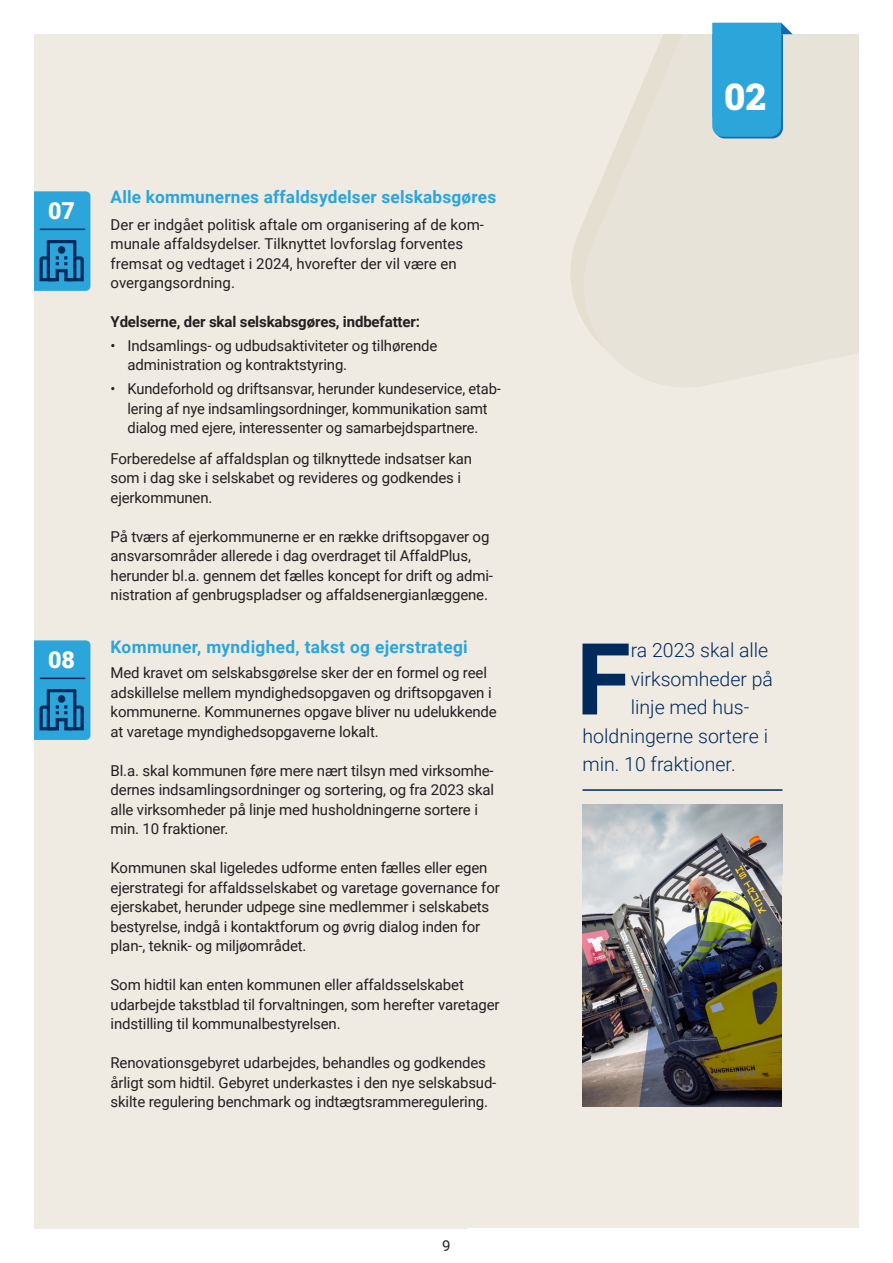
<style>
.page{position:relative;width:893px;height:1263px;background:#fff}
.page>*{position:absolute;margin:0;border:0;box-sizing:border-box;transform-origin:0 0}
.Citat{font:700 99.75px "Roboto";color:#00295c}
.t1{font:37.05px "Roboto Slab";color:#fff}
.Brød_10_13{font:900 23.4px "Roboto";color:#fff}
.Citat-2{font:300 19.5px "Roboto";color:#00295c}
.Mellem1{font:700 17.25px "Roboto";letter-spacing:.01em;color:#2ba5da}
.Brød_10_13-2{font:15px/19.5px "Roboto";letter-spacing:-.01em;color:#231f20}
.Brød_10_13-3{font:700 15px "Roboto";letter-spacing:-.01em;color:#231f20}
</style>
<div class="page">
<div style="left:34px;top:34px;width:825px;height:1195px;background:#efeae2"></div>
<svg style="left:570px;top:34px;width:206px;height:319px;fill:#e8e3d8"></svg>
<svg style="left:712px;top:23px;width:81px;height:115px;background:#42aad8"></svg>
<hr style="left:582px;top:789px;width:200px;height:2px;background:#00295c">
<img style="left:582px;top:805px;width:200px;height:302px">
<svg style="left:34px;top:640px;width:56px;height:100px;background:#2592c7"></svg>
<svg style="left:34px;top:191px;width:56px;height:100px;background:#2592c7"></svg>
<img style="left:620px;top:910px;width:162px;height:197px">
<p class="Brød_10_13" style="left:48px;top:194px;width:28px">07</p>
<p class="Brød_10_13" style="left:48px;top:643px;width:28px">08</p>
<p class="Mellem1" style="left:111px;top:185px;width:387px">Alle kommunernes affaldsydelser selskabsgøres</p>
<p class="Brød_10_13-2" style="left:111px;top:214px;width:375px">Der er indgået politisk aftale om organisering af de kom&shy;munale affaldsydelser. Tilknyttet lovforslag forventes fremsat og vedtaget i 2024, hvorefter der vil være en overgangsordning.</p>
<p class="Brød_10_13-3" style="left:111px;top:311px;width:311px">Ydelserne, der skal selskabsgøres, indbefatter:</p>
<p class="Brød_10_13-2" style="left:128px;top:335px;width:311px;text-indent:-17px">• Indsamlings- og udbudsaktiviteter og tilhørende administration og kontraktstyring.</p>
<p class="Brød_10_13-2" style="left:111px;top:378px;width:392px;text-align:center">• Kundeforhold og driftsansvar, herunder kundeservice, etab&shy;lering af nye indsamlingsordninger, kommunikation samt dialog med ejere, interessenter og samarbejdspartnere.</p>
<p class="Brød_10_13-2" style="left:111px;top:448px;width:363px">Forberedelse af affaldsplan og tilknyttede indsatser kan som i dag ske i selskabet og revideres og godkendes i ejerkommunen.</p>
<p class="Brød_10_13-2" style="left:111px;top:526px;width:384px">På tværs af ejerkommunerne er en række driftsopgaver og ansvarsområder allerede i dag overdraget til AffaldPlus, herunder bl.a. gennem det fælles koncept for drift og admi&shy;nistration af genbrugspladser og affaldsenergianlæggene.</p>
<p class="Mellem1" style="left:111px;top:634px;width:359px">Kommuner, myndighed, takst og ejerstrategi</p>
<p class="Brød_10_13-2" style="left:111px;top:662px;width:388px">Med kravet om selskabsgørelse sker der en formel og reel adskillelse mellem myndighedsopgaven og driftsopgaven i kommunerne. Kommunernes opgave bliver nu udelukkende at varetage myndighedsopgaverne lokalt.</p>
<p class="Brød_10_13-2" style="left:111px;top:760px;width:385px">Bl.a. skal kommunen føre mere nært tilsyn med virksomhe&shy;dernes indsamlingsordninger og sortering, og fra 2023 skal alle virksomheder på linje med husholdningerne sortere i min. 10 fraktioner.</p>
<p class="Brød_10_13-2" style="left:111px;top:857px;width:391px">Kommunen skal ligeledes udforme enten fælles eller egen ejerstrategi for affaldsselskabet og varetage governance for ejerskabet, herunder udpege sine medlemmer i selskabets bestyrelse, indgå i kontaktforum og øvrig dialog inden for plan-, teknik- og miljøområdet.</p>
<p class="Brød_10_13-2" style="left:111px;top:974px;width:391px">Som hidtil kan enten kommunen eller affaldsselskabet udarbejde takstblad til forvaltningen, som herefter varetager indstilling til kommunalbestyrelsen.</p>
<p class="Brød_10_13-2" style="left:111px;top:1052px;width:387px">Renovationsgebyret udarbejdes, behandles og godkendes årligt som hidtil. Gebyret underkastes i den nye selskabsud&shy;skilte regulering benchmark og indtægtsrammeregulering.</p>
<p class="Brød_10_13-2" style="left:442px;top:1235px;width:10px">9</p>
<h2 class="t1" style="left:724px;top:71px;width:43px">02</h2>
<p class="Citat" style="left:576px;top:609px;width:56px">F</p>
<p class="Citat-2" style="left:631px;top:637px;width:139px">ra 2023 skal alle</p>
<p class="Citat-2" style="left:631px;top:665px;width:144px">virksomheder på</p>
<p class="Citat-2" style="left:631px;top:694px;width:120px">linje med hus-</p>
<p class="Citat-2" style="left:582px;top:722px;width:187px">holdningerne sortere i</p>
<p class="Citat-2" style="left:582px;top:751px;width:155px">min. 10 fraktioner.</p>
</div>
